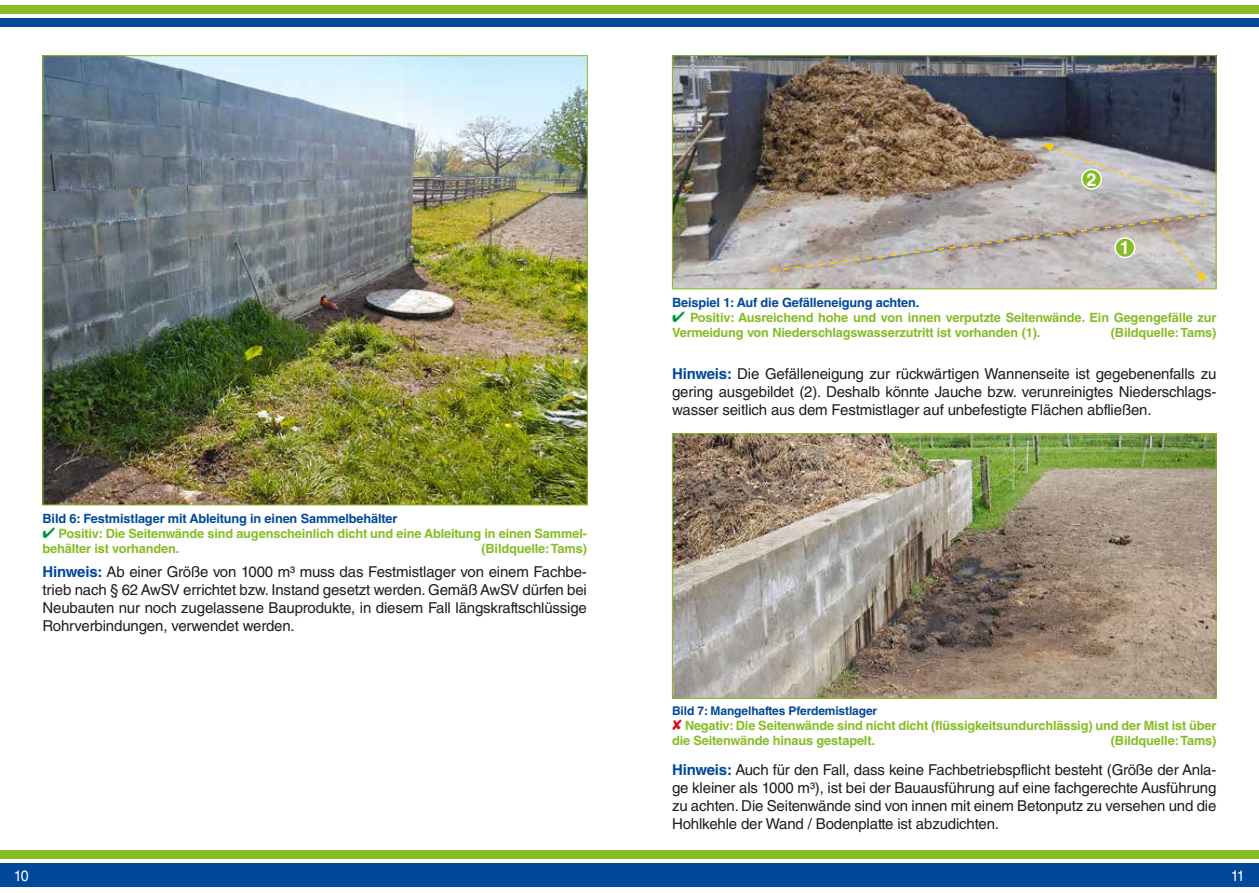
<style>
.page{position:relative;width:1259px;height:893px;background:#fff}
.page>*{position:absolute;margin:0;border:0;box-sizing:border-box;transform-origin:0 0}
.t1{font:700 18px "Helvetica LT Std";color:#fff}
.t2{font:15px/18px "Helvetica LT Std";letter-spacing:-.01em;color:#1d1d1b;text-align:justify}
.t3{font:15px "Helvetica LT Std";color:#fff;scale:.95 1}
.t4{font:700 12.75px/15px "Helvetica LT Std";letter-spacing:-.01em;color:#86bc25}
.t5{font:700 12.75px "Helvetica LT Std";letter-spacing:-.01em;color:#00489a}
.t6{font:700 12px "Helvetica LT Std";letter-spacing:-.01em;color:#00489a}
.s1{color:#009641}
.s2{font-weight:700;color:#00489a}
.s3{color:#e30613}
</style>
<div class="page">
<div style="left:0;top:864px;width:1259px;height:23px;background:#00489a"></div>
<div style="left:0;top:850px;width:1259px;height:8px;background:#86bc25"></div>
<div style="left:0;top:18px;width:1259px;height:9px;background:#00489a"></div>
<div style="left:0;top:6px;width:1259px;height:8px;background:#86bc25"></div>
<img style="left:45px;top:57px;width:541px;height:446px">
<img style="left:674px;top:435px;width:540px;height:262px">
<div style="left:672px;top:433px;width:544px;height:266px;border:1px solid #86bc25"></div>
<img style="left:674px;top:57px;width:540px;height:230px">
<div style="left:672px;top:55px;width:544px;height:234px;border:1px solid #86bc25"></div>
<svg style="left:1042px;top:144px;width:167px;height:63px;background:#adabad"></svg>
<svg style="left:769px;top:213px;width:439px;height:69px;background:#bab3ae"></svg>
<div style="left:1115px;top:238px;width:19px;height:19px;background:#86bc25;border-radius:50%"></div>
<div style="left:1114px;top:237px;width:21px;height:21px;border:2px solid #fff;border-radius:50%"></div>
<div style="left:1081px;top:169px;width:20px;height:20px;background:#86bc25;border-radius:50%"></div>
<div style="left:1081px;top:169px;width:21px;height:21px;border:2px solid #fff;border-radius:50%"></div>
<p class="t1" style="left:1086px;top:168px;width:12px">2</p>
<p class="t1" style="left:1120px;top:237px;width:12px">1</p>
<p class="t5" style="left:43px;top:511px;width:356px">Bild 6: Festmistlager mit Ableitung in einen Sammelbehälter</p>
<p class="t4" style="left:43px;top:526px;width:546px"><span class="s1">✔</span> Positiv: Die Seitenwände sind augenscheinlich dicht und eine Ableitung in einen Sammel&shy;behälter ist vorhanden.</p>
<p class="t4" style="left:481px;top:541px;width:107px">(Bildquelle: Tams)</p>
<p class="t2" style="left:43px;top:563px;width:546px"><span class="s2">Hinweis:</span> Ab einer Größe von 1000 m³ muss das Festmistlager von einem Fachbe&shy;trieb nach § 62 AwSV errichtet bzw. Instand gesetzt werden. Gemäß AwSV dürfen bei Neubauten nur noch zugelassene Bauprodukte, in diesem Fall längskraftschlüssige Rohrverbindungen, verwendet werden.</p>
<p class="t5" style="left:672px;top:295px;width:249px">Beispiel 1: Auf die Gefälleneigung achten.</p>
<p class="t4" style="left:672px;top:310px;width:546px"><span class="s1">✔</span> Positiv: Ausreichend hohe und von innen verputzte Seitenwände. Ein Gegengefälle zur<br>Vermeidung von Niederschlagswasserzutritt ist vorhanden (1).</p>
<p class="t4" style="left:1111px;top:325px;width:107px">(Bildquelle: Tams)</p>
<p class="t2" style="left:672px;top:365px;width:546px"><span class="s2">Hinweis:</span> Die Gefälleneigung zur rückwärtigen Wannenseite ist gegebenenfalls zu gering ausgebildet (2). Deshalb könnte Jauche bzw. verunreinigtes Niederschlags&shy;wasser seitlich aus dem Festmistlager auf unbefestigte Flächen abfließen.</p>
<p class="t6" style="left:672px;top:704px;width:207px">Bild 7: Mangelhaftes Pferdemistlager</p>
<p class="t4" style="left:672px;top:718px;width:546px"><span class="s3">✘</span> Negativ: Die Seitenwände sind nicht dicht (flüssigkeitsundurchlässig) und der Mist ist über die Seitenwände hinaus gestapelt.</p>
<p class="t4" style="left:1111px;top:733px;width:107px">(Bildquelle: Tams)</p>
<p class="t2" style="left:672px;top:761px;width:546px"><span class="s2">Hinweis:</span> Auch für den Fall, dass keine Fachbetriebspflicht besteht (Größe der Anla&shy;ge kleiner als 1000 m³), ist bei der Bauausführung auf eine fachgerechte Ausführung zu achten. Die Seitenwände sind von innen mit einem Betonputz zu versehen und die Hohlkehle der Wand / Bodenplatte ist abzudichten.</p>
<p class="t3" style="left:14px;top:867px;width:17px">10</p>
<p class="t3" style="left:1230px;top:867px;width:16px">11</p>
</div>
